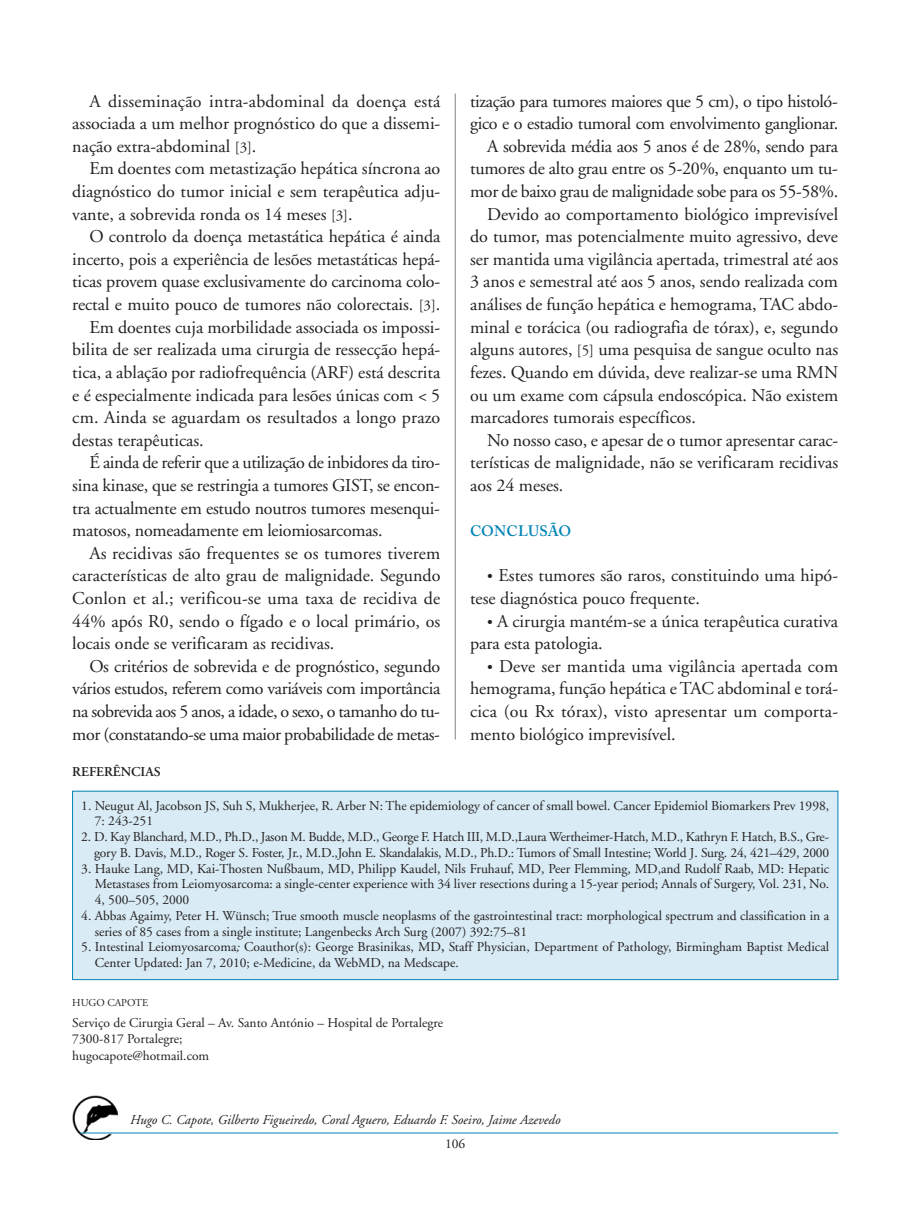
<style>
.page{position:relative;width:902px;height:1208px;background:#fff}
.page>*{position:absolute;margin:0;border:0;box-sizing:border-box;transform-origin:0 0}
.t1{font:18px/22.6px "Adobe Garamond";color:#231f20}
.t2{font:18px "Adobe Garamond";letter-spacing:-.02em;color:#231f20}
.t3{font:18px "Adobe Garamond";letter-spacing:-.025em;color:#231f20}
.t4{font:18px "Adobe Garamond";letter-spacing:-.03em;color:#231f20}
.t5{font:600 15px "Adobe Caslon Pro";letter-spacing:.015em;color:#0084b5}
.t6{font:13.5px/15.8px "Adobe Garamond";color:#231f20}
.t7{font:italic 13.5px/24.3px "Adobe Garamond";color:#231f20}
.t8{font:600 13.5px "Adobe Garamond";color:#231f20}
.t9{font:10.5px "Adobe Garamond";color:#231f20}
.s1{font-size:15px}
.s2{font-style:italic}
.s3{font-weight:600}
.s4{font-family:"Adobe Garamond Pro";font-style:normal}
</style>
<div class="page">
<img style="left:72px;top:1095px;width:46px;height:45px">
<hr style="left:81px;top:1132px;width:757px;height:1px;background:#0084b5">
<hr style="left:455px;top:94px;width:1px;height:645px;background:#808285">
<div style="left:73px;top:791px;width:764px;height:188px;background:#d9ebf4"></div>
<p class="t1" style="left:89px;top:91px;width:352px">A disseminação intra-abdominal da doença está</p>
<p class="t1" style="left:72px;top:114px;width:369px">associada a um melhor prognóstico do que a dissemi-</p>
<p class="t1" style="left:72px;top:136px;width:186px">nação extra-abdominal <span class="s1">[3]</span>.</p>
<p class="t1" style="left:89px;top:159px;width:352px">Em doentes com metastização hepática síncrona ao</p>
<p class="t1" style="left:72px;top:182px;width:369px">diagnóstico do tumor inicial e sem terapêutica adju-</p>
<p class="t1" style="left:72px;top:204px;width:282px">vante, a sobrevida ronda os 14 meses <span class="s1">[3]</span>.</p>
<p class="t1" style="left:89px;top:227px;width:352px">O controlo da doença metastática hepática é ainda</p>
<p class="t1" style="left:72px;top:249px;width:369px">incerto, pois a experiência de lesões metastáticas hepá-</p>
<p class="t1" style="left:72px;top:272px;width:369px">ticas provem quase exclusivamente do carcinoma colo-</p>
<p class="t1" style="left:72px;top:295px;width:369px">rectal e muito pouco de tumores não colorectais. <span class="s1">[3]</span>.</p>
<p class="t1" style="left:89px;top:317px;width:352px">Em doentes cuja morbilidade associada os impossi-</p>
<p class="t1" style="left:72px;top:340px;width:369px">bilita de ser realizada uma cirurgia de ressecção hepá-</p>
<p class="t1" style="left:72px;top:362px;width:369px">tica, a ablação por radiofrequência (ARF) está descrita</p>
<p class="t1" style="left:72px;top:385px;width:369px">e é especialmente indicada para lesões únicas com &lt; 5</p>
<p class="t1" style="left:72px;top:408px;width:369px">cm. Ainda se aguardam os resultados a longo prazo</p>
<p class="t1" style="left:72px;top:430px;width:133px">destas terapêuticas.</p>
<p class="t2" style="left:89px;top:455px;width:352px">É ainda de referir que a utilização de inbidores da tiro-</p>
<p class="t1" style="left:72px;top:475px;width:369px">sina kinase, que se restringia a tumores GIST, se encon-</p>
<p class="t1" style="left:72px;top:498px;width:369px">tra actualmente em estudo noutros tumores mesenqui-</p>
<p class="t1" style="left:72px;top:521px;width:311px">matosos, nomeadamente em leiomiosarcomas.</p>
<p class="t1" style="left:89px;top:543px;width:352px">As recidivas são frequentes se os tumores tiverem</p>
<p class="t1" style="left:72px;top:566px;width:369px">características de alto grau de malignidade. Segundo</p>
<p class="t1" style="left:72px;top:588px;width:369px">Conlon et al.; verificou-se uma taxa de recidiva de</p>
<p class="t1" style="left:72px;top:611px;width:369px">44% após R0, sendo o fígado e o local primário, os</p>
<p class="t1" style="left:72px;top:634px;width:263px">locais onde se verificaram as recidivas.</p>
<p class="t1" style="left:89px;top:656px;width:352px">Os critérios de sobrevida e de prognóstico, segundo</p>
<p class="t2" style="left:72px;top:681px;width:369px">vá rios estudos, referem como variáveis com importância</p>
<p class="t4" style="left:72px;top:704px;width:369px">na sobrevida aos 5 anos, a idade, o sexo, o tamanho do tu -</p>
<p class="t3" style="left:72px;top:726px;width:369px">mor (constatando-se uma maior probabilidade de me tas-</p>
<p class="t2" style="left:470px;top:94px;width:369px">tização para tumores maiores que 5 cm), o tipo histoló-</p>
<p class="t2" style="left:470px;top:116px;width:369px">gico e o estadio tumoral com envolvimento ganglionar.</p>
<p class="t1" style="left:487px;top:136px;width:352px">A sobrevida média aos 5 anos é de 28%, sendo para</p>
<p class="t1" style="left:470px;top:159px;width:369px">tu mores de alto grau entre os 5-20%, enquanto um tu -</p>
<p class="t2" style="left:470px;top:184px;width:369px">mor de baixo grau de malignidade sobe para os 55-58%.</p>
<p class="t1" style="left:487px;top:204px;width:352px">Devido ao comportamento biológico imprevisível</p>
<p class="t1" style="left:470px;top:227px;width:369px">do tumor, mas potencialmente muito agressivo, deve</p>
<p class="t1" style="left:470px;top:249px;width:369px">ser mantida uma vigilância apertada, trimestral até aos</p>
<p class="t1" style="left:470px;top:272px;width:369px">3 anos e semestral até aos 5 anos, sendo realizada com</p>
<p class="t1" style="left:470px;top:295px;width:369px">análises de função hepática e hemograma, TAC abdo-</p>
<p class="t1" style="left:470px;top:317px;width:369px">minal e torácica (ou radiografia de tórax), e, segundo</p>
<p class="t1" style="left:470px;top:340px;width:369px">alguns autores, <span class="s1">[5]</span> uma pesquisa de sangue oculto nas</p>
<p class="t1" style="left:470px;top:362px;width:369px">fezes. Quando em dúvida, deve realizar-se uma RMN</p>
<p class="t1" style="left:470px;top:385px;width:369px">ou um exame com cápsula endoscópica. Não existem</p>
<p class="t1" style="left:470px;top:408px;width:227px">marcadores tumorais específicos.</p>
<p class="t1" style="left:487px;top:430px;width:352px">No nosso caso, e apesar de o tumor apresentar carac-</p>
<p class="t1" style="left:470px;top:453px;width:369px">terísticas de malignidade, não se verificaram recidivas</p>
<p class="t1" style="left:470px;top:475px;width:95px">aos 24 meses.</p>
<p class="t5" style="left:470px;top:522px;width:103px">CONCLUSÃO</p>
<p class="t1" style="left:470px;top:566px;width:369px;text-indent:17px"><span class="s1">•</span> Estes tumores são raros, constituindo uma hipó&shy;tese diagnóstica pouco frequente.</p>
<p class="t1" style="left:470px;top:611px;width:369px;text-indent:17px"><span class="s1">•</span> A cirurgia mantém-se a única terapêutica curativa para esta patologia.</p>
<p class="t1" style="left:470px;top:656px;width:369px;text-align:justify;text-indent:17px"><span class="s1">•</span> Deve ser mantida uma vigilância apertada com hemograma, função hepática e TAC abdominal e torá&shy;cica (ou Rx tórax), visto apresentar um comporta&shy;mento biológico imprevisível.</p>
<p class="t8" style="left:72px;top:766px;width:90px">REFERÊNCIAS</p>
<p class="t6" style="left:95px;top:798px;width:735px;text-indent:-14px">1. Neugut Al, Jacobson JS, Suh S, Mukherjee, R. Arber N: The epidemiology of cancer of small bowel. Cancer Epidemiol Biomarkers Prev 1998,<br>7: 243-251</p>
<p class="t6" style="left:81px;top:830px;width:749px;text-align:right">2. D. Kay Blanchard, M.D., Ph.D., Jason M. Budde, M.D., George F. Hatch III, M.D.,Laura Wertheimer-Hatch, M.D., Kathryn F. Hatch, B.S., Gre&shy;gory B. Davis, M.D., Roger S. Foster, Jr., M.D.,John E. Skandalakis, M.D., Ph.D.: Tumors of Small Intestine; World J. Surg. 24, 421–429, 2000</p>
<p class="t6" style="left:95px;top:861px;width:736px;text-align:justify;text-indent:-14px">3. Hauke Lang, MD, Kai-Thosten Nußbaum, MD, Philipp Kaudel, Nils Fruhauf, MD, Peer Flemming, MD,and Rudolf Raab, MD: Hepatic Metastases from Leiomyosarcoma: a single-center experience with 34 liver resections during a 15-year period; Annals of Surgery, Vol. 231, No.<br>4, 500–505, 2000</p>
<p class="t6" style="left:95px;top:909px;width:735px;text-indent:-14px">4. Abbas Agaimy, Peter H. Wünsch; True smooth muscle neoplasms of the gastrointestinal tract: morphological spectrum and classification in a series of 85 cases from a single institute; Langenbecks Arch Surg (2007) 392:75–81</p>
<p class="t6" style="left:95px;top:940px;width:735px;text-indent:-14px">5. Intestinal Leiomyosarcoma<span class="s2">;</span> Coauthor(s): George Brasinikas, MD<span class="s3">,</span> Staff Physician, Department of Pathology, Birmingham Baptist Medical<br>Center Updated: Jan 7, 2010; e-Medicine, da WebMD, na Medscape.</p>
<p class="t9" style="left:72px;top:998px;width:77px">HUGO CAPOTE</p>
<p class="t6" style="left:72px;top:1015px;width:372px;line-height:16.5px">Serviço de Cirurgia Geral – Av. Santo António – Hospital de Portalegre<br>7300-817 Portalegre;<br>hugocapote@hotmail.com</p>
<p class="t7" style="left:445px;top:1109px;width:117px;text-indent:-315px">Hugo C. Capote, Gilberto Figueiredo, Coral Aguero, Eduardo F. Soeiro, Jaime Azevedo<br><span class="s4">106</span></p>
</div>
